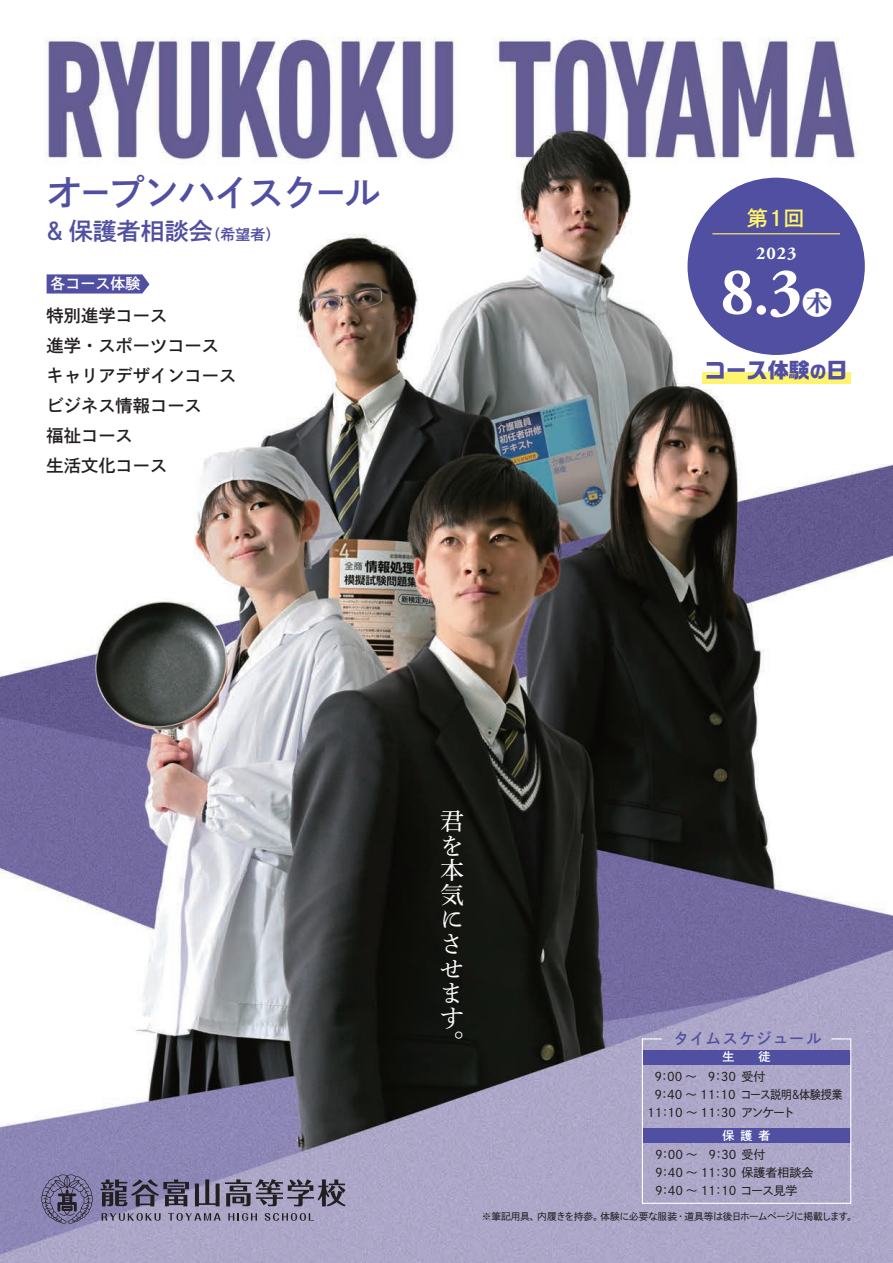
<style>
.page{position:relative;width:893px;height:1263px;background:#fff}
.page>*{position:absolute;margin:0;border:0;box-sizing:border-box;transform-origin:0 0}
.t1{font:700 67.5px "Adobe Garamond Pro";color:#fff;scale:.95 1}
.t2{font:36px "P Shuei Go Kin Std N B";letter-spacing:-.03em;color:#504fa1}
.t3{font:700 30px "Ryumin Pr 6 N";color:#fff}
.t4{font:24px "P Shuei Go Kin Std N B";color:#504fa1}
.t5{font:24px/24.6px "P Shuei Min Pr 6 N M";color:#fff}
.t6{font:700 21px "Ro G San Srf Std";color:#504fa1}
.t7{font:21px "P Shuei Go Kin Std N B";color:#fff46d}
.t8{font:700 18px "Adobe Garamond Pro";color:#fff}
.t9{font:17.25px/30px "P Shuei Go Kin Std N B";color:#231f20}
.t10{font:15px "P Shuei Go Kin Std N B";letter-spacing:.105em;color:#504fa1}
.t11{font:15px "P Shuei Go Kin Std N B";color:#fff}
.t12{font:12px/18px "P Shuei Go Kin Std N M";color:#231f20}
.t13{font:12px "P Shuei Go Kin Std N M";letter-spacing:-.045em;color:#231f20}
.t14{font:12px "P Shuei Go Kin Std N B";color:#fff}
.t15{font:9.75px "P Shuei Go Kin Std N M";letter-spacing:-.04em;color:#231f20}
.s1{font-size:15px}
.s2{font-family:"Ryumin Pr 6 N";font-weight:800;font-size:57.3px}
.s3{font-size:16.8px}
</style>
<div class="page">
<img style="left:0;top:37px;width:893px;height:1226px">
<div style="left:702px;top:372px;width:149px;height:12px;background:#fff46d"></div>
<svg style="left:47px;top:274px;width:102px;height:20px"></svg>
<svg style="left:101px;top:1179px;width:88px;height:27px"></svg>
<svg style="left:195px;top:1179px;width:151px;height:27px"></svg>
<svg style="left:102px;top:1213px;width:59px;height:8px"></svg>
<svg style="left:168px;top:1213px;width:53px;height:8px"></svg>
<svg style="left:228px;top:1213px;width:29px;height:8px"></svg>
<svg style="left:265px;top:1213px;width:49px;height:8px"></svg>
<svg style="left:41px;top:1173px;width:52px;height:51px"></svg>
<div style="left:687px;top:178px;width:178px;height:177px;background:#504fa1;border-radius:50%"></div>
<hr style="left:712px;top:233px;width:128px;height:1px;background:#fff46d">
<svg style="left:641px;top:1038px;width:211px;height:166px"></svg>
<h2 class="t2" style="left:46px;top:167px;width:336px">オープンハイスクール</h2>
<h3 class="t4" style="left:47px;top:214px;width:235px">&amp; 保護者相談会<span class="s1">（希望者）</span></h3>
<p class="t11" style="left:50px;top:273px;width:91px">各コース体験</p>
<h3 class="t9" style="left:47px;top:300px;width:191px">特別進学コース<br>進学・スポーツコースキャリアデザインコースビジネス情報コース<br>福祉コース<br>生活文化コース</h3>
<h3 class="t7" style="left:747px;top:203px;width:59px">第１回</h3>
<h3 class="t8" style="left:756px;top:242px;width:42px">2023</h3>
<h1 class="t1" style="left:720px;top:253px;width:87px">8<span class="s2">.</span>3</h1>
<h3 class="t3" style="left:802px;top:279px;width:31px">木</h3>
<h3 class="t6" style="left:705px;top:355px;width:144px">コース体験<span class="s3">の</span>日</h3>
<h3 class="t5" style="left:440px;top:805px;width:25px">君を本気にさせます。</h3>
<p class="t10" style="left:674px;top:1028px;width:149px">タイムスケジュール</p>
<p class="t14" style="left:723px;top:1048px;width:49px">生　徒</p>
<p class="t12" style="left:741px;top:1067px;width:25px">受付</p>
<p class="t12" style="left:654px;top:1067px;width:83px">9：00 ～ 9：30</p>
<p class="t12" style="left:654px;top:1085px;width:190px">9：40 ～ 11：10 コース説明＆体験授業</p>
<p class="t13" style="left:647px;top:1104px;width:149px">11：10 ～ 11：30 アンケート</p>
<p class="t14" style="left:723px;top:1127px;width:49px">保護者</p>
<p class="t12" style="left:655px;top:1146px;width:160px">9：00 ～ 9：30 受付<br>9：40 ～ 11：30 保護者相談会<br>9：40 ～ 11：10 コース見学</p>
<p class="t15" style="left:482px;top:1210px;width:376px">※筆記用具、内履きを持参。体験に必要な服装・道具等は後日ホームページに掲載します。</p>
</div>
